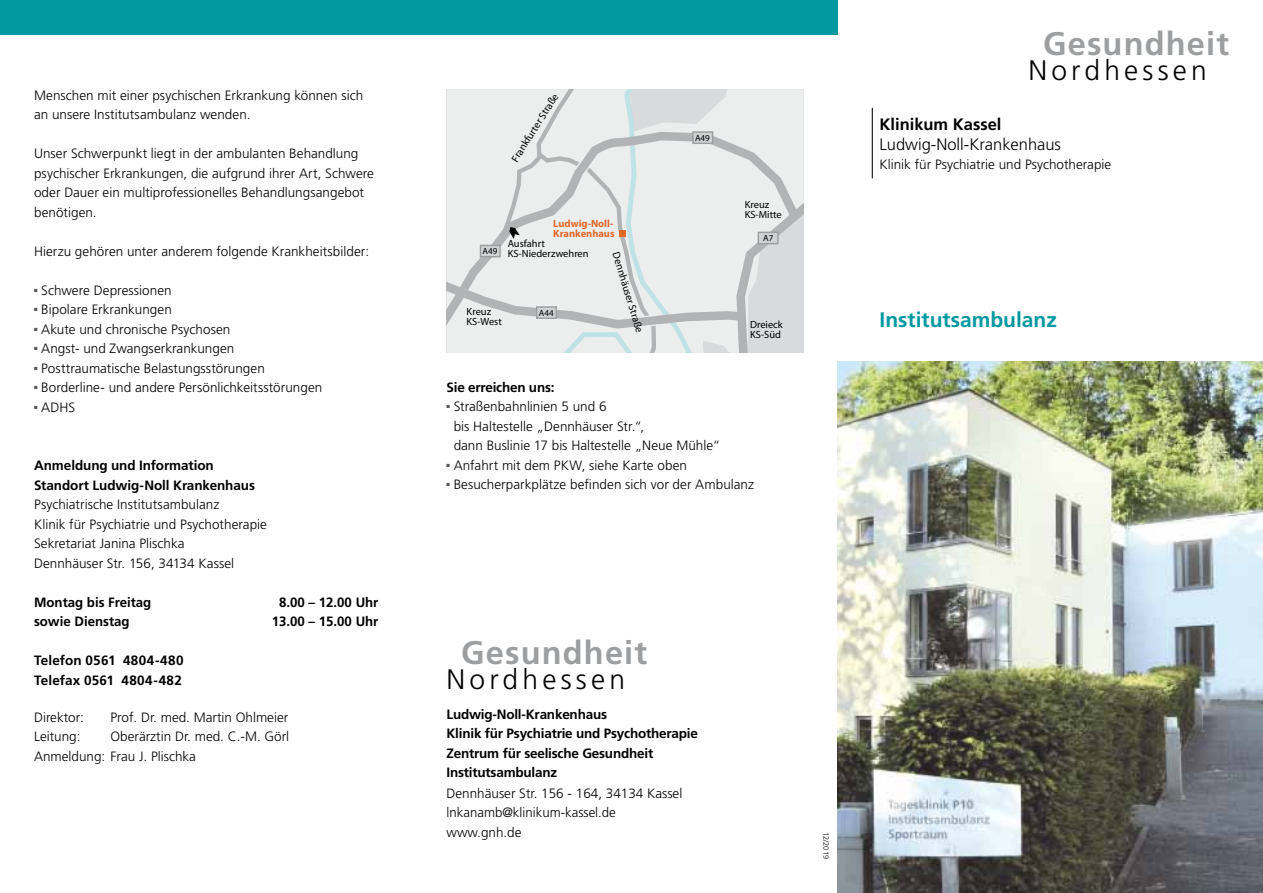
<style>
.page{position:relative;width:1263px;height:893px;background:#fff}
.page>*{position:absolute;margin:0;border:0;box-sizing:border-box;transform-origin:0 0}
.t1{font:700 32.55px "Frutiger";letter-spacing:.035em;color:#9c9e9f}
.t2{font:300 28.2px "Frutiger";letter-spacing:.15em;color:#000}
.t3{font:700 21px "Frutiger";color:#0098a1}
.t4{font:300 16.5px "Frutiger";color:#000}
.t5{font:700 16.5px "Frutiger";color:#000}
.t6{font:300 13.5px/19.5px "Frutiger";color:#000}
.t7{font:700 13.5px/19.5px "Frutiger";letter-spacing:-.015em;color:#000}
.t8{font:700 13.5px/19.5px "Frutiger";letter-spacing:.015em;color:#000}
.t9{font:10.5px/10.1px "Myriad Pro";color:#000}
.t10{font:700 10.5px/10.2px "Myriad Pro";color:#e36929}
.t11{font:9px "Myriad Pro";color:#000}
.t12{font:300 7.5px "Frutiger";color:#000}
</style>
<div class="page">
<svg style="left:446px;top:89px;width:358px;height:264px;background:#e3e4e4"></svg>
<img style="left:838px;top:361px;width:425px;height:532px">
<hr style="left:872px;top:108px;width:1px;height:70px;background:#000">
<div style="left:0;top:0;width:838px;height:34px;background:#0098a1"></div>
<p class="t6" style="left:34px;top:85px;width:331px">Menschen mit einer psychischen Erkrankung können sich an unsere Institutsambulanz wenden.</p>
<p class="t6" style="left:34px;top:144px;width:341px">Unser Schwerpunkt liegt in der ambulanten Behandlung psychischer Erkrankungen, die aufgrund ihrer Art, Schwere oder Dauer ein multiprofessionelles Behandlungsangebot benötigen.</p>
<p class="t6" style="left:34px;top:241px;width:337px">Hierzu gehören unter anderem folgende Krankheitsbilder:</p>
<p class="t6" style="left:34px;top:280px;width:139px"><sup>■</sup> Schwere Depressionen</p>
<p class="t6" style="left:34px;top:300px;width:139px"><sup>■</sup> Bipolare Erkrankungen</p>
<p class="t6" style="left:34px;top:319px;width:198px"><sup>■</sup> Akute und chronische Psychosen</p>
<p class="t6" style="left:34px;top:339px;width:202px"><sup>■</sup> Angst- und Zwangserkrankungen</p>
<p class="t6" style="left:34px;top:358px;width:232px"><sup>■</sup> Posttraumatische Belastungsstörungen</p>
<p class="t6" style="left:34px;top:378px;width:290px"><sup>■</sup> Borderline- und andere Persönlichkeitsstörungen</p>
<p class="t6" style="left:34px;top:397px;width:43px"><sup>■</sup> ADHS</p>
<p class="t7" style="left:34px;top:456px;width:222px">Anmeldung und Information<br>Standort Ludwig-Noll Krankenhaus</p>
<p class="t6" style="left:34px;top:495px;width:235px">Psychiatrische Institutsambulanz<br>Klinik für Psychiatrie und Psychotherapie Sekretariat Janina Plischka<br>Dennhäuser Str. 156, 34134 Kassel</p>
<p class="t7" style="left:34px;top:592px;width:119px">Montag bis Freitag</p>
<p class="t7" style="left:279px;top:592px;width:101px">8.00 – 12.00 Uhr</p>
<p class="t7" style="left:34px;top:612px;width:97px">sowie Dienstag</p>
<p class="t7" style="left:272px;top:612px;width:108px">13.00 – 15.00 Uhr</p>
<p class="t8" style="left:34px;top:651px;width:151px">Telefon 0561 4804-480<br>Telefax 0561 4804-482</p>
<p class="t6" style="left:34px;top:707px;width:52px">Direktor:</p>
<p class="t6" style="left:111px;top:707px;width:179px">Prof. Dr. med. Martin Ohlmeier</p>
<p class="t6" style="left:34px;top:727px;width:48px">Leitung:</p>
<p class="t6" style="left:34px;top:727px;width:257px;text-indent:77px">Oberärztin Dr. med. C.-M. Görl<br>Anmeldung: Frau J. Plischka</p>
<p class="t9" style="left:510px;top:158px;width:80px;rotate:-58deg">Frankfurter Straße</p>
<p class="t10" style="left:553px;top:218px;width:63px">Ludwig-Noll-<br>Krankenhaus</p>
<p class="t9" style="left:508px;top:238px;width:82px">Ausfahrt<br>KS-Niederzwehren</p>
<p class="t11" style="left:483px;top:246px;width:16px">A49</p>
<p class="t9" style="left:621px;top:251px;width:85px;rotate:73deg">Dennhäuser Straße</p>
<p class="t9" style="left:467px;top:306px;width:37px">Kreuz<br>KS-West</p>
<p class="t11" style="left:539px;top:307px;width:16px">A44</p>
<p class="t11" style="left:695px;top:132px;width:16px">A49</p>
<p class="t9" style="left:745px;top:199px;width:39px">Kreuz<br>KS-Mitte</p>
<p class="t11" style="left:763px;top:232px;width:12px">A7</p>
<p class="t9" style="left:750px;top:319px;width:34px">Dreieck<br>KS-Süd</p>
<p class="t7" style="left:446px;top:377px;width:110px">Sie erreichen uns:</p>
<p class="t6" style="left:454px;top:397px;width:268px;text-indent:-7px"><sup>■</sup> Straßenbahnlinien 5 und 6<br>bis Haltestelle „Dennhäuser Str.“,<br>dann Buslinie 17 bis Haltestelle „Neue Mühle“</p>
<p class="t6" style="left:446px;top:455px;width:242px"><sup>■</sup> Anfahrt mit dem PKW, siehe Karte oben</p>
<p class="t6" style="left:446px;top:475px;width:309px"><sup>■</sup> Besucherparkplätze befinden sich vor der Ambulanz</p>
<h1 class="t1" style="left:1043px;top:25px;width:187px">Gesundheit</h1>
<h2 class="t2" style="left:1028px;top:55px;width:180px">Nordhessen</h2>
<p class="t5" style="left:879px;top:115px;width:123px">Klinikum Kassel</p>
<p class="t4" style="left:879px;top:135px;width:183px">Ludwig-Noll-Krankenhaus</p>
<p class="t6" style="left:879px;top:155px;width:233px">Klinik für Psychiatrie und Psychotherapie</p>
<h3 class="t3" style="left:879px;top:307px;width:179px">Institutsambulanz</h3>
<h1 class="t1" style="left:461px;top:634px;width:187px">Gesundheit</h1>
<h2 class="t2" style="left:446px;top:664px;width:180px">Nordhessen</h2>
<p class="t7" style="left:446px;top:704px;width:253px">Ludwig-Noll-Krankenhaus<br>Klinik für Psychiatrie und Psychotherapie<br>Zentrum für seelische Gesundheit<br>Institutsambulanz</p>
<p class="t6" style="left:446px;top:783px;width:237px">Dennhäuser Str. 156 - 164, 34134 Kassel lnkanamb@klinikum-kassel.de www.gnh.de</p>
<p class="t12" style="left:830px;top:832px;width:29px;rotate:90deg">12/2019</p>
</div>
